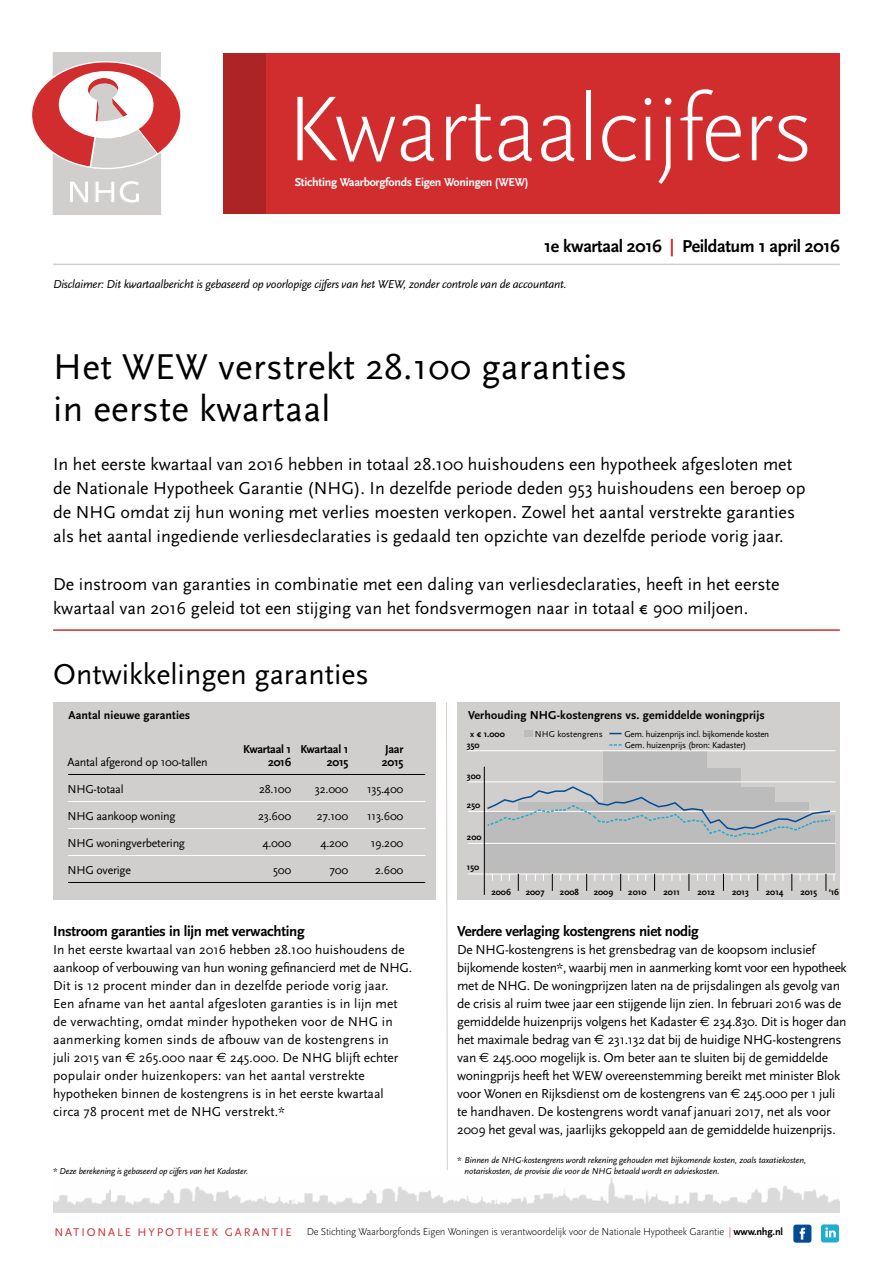
<style>
.page{position:relative;width:893px;height:1263px;background:#fff}
.page>*{position:absolute;margin:0;border:0;box-sizing:border-box;transform-origin:0 0}
.t1{font:300 96px "Scala Sans Pro";letter-spacing:-.02em;color:#fff}
.t2{font:37.5px/42px "Scala Sans";letter-spacing:.01em;color:#000}
.t3{font:700 32.85px "Scala Sans Pro";color:#fff}
.t4{font:30px "Scala Sans";color:#000}
.t5{font:18px/24px "Scala Sans Pro";color:#000}
.t6{font:700 18px "Scala Sans Pro";letter-spacing:-.02em;color:#000}
.t7{font:700 15px "Scala Sans Pro";letter-spacing:-.02em;color:#000}
.t8{font:13.5px/18px "Scala Sans";letter-spacing:-.02em;color:#000}
.t9{font:13.5px/18px "Scala Sans";letter-spacing:.01em;color:#000}
.t10{font:12px "Scala Sans Pro";letter-spacing:-.02em;color:#000}
.t11{font:italic 12px "Scala Sans";letter-spacing:-.02em;color:#000}
.t12{font:700 12px "Scala Sans Pro";letter-spacing:.01em;color:#000}
.t13{font:700 12px "Scala Sans Pro";letter-spacing:-.02em;color:#fff}
.t14{font:700 12px "Scala Sans Pro";letter-spacing:-.02em;color:#000}
.t15{font:11.7px "Scala Sans Pro";letter-spacing:.16em;color:#d22d2e}
.t16{font:300 10.5px "Scala Sans Pro";letter-spacing:-.02em;color:#000}
.t17{font:italic 9px/10.8px "Scala Sans";letter-spacing:-.01em;color:#000}
.t18{font:9px/11.4px "Scala Sans Pro";letter-spacing:-.02em;color:#000}
.t19{font:700 9px "Scala Sans Pro";color:#000}
.t20{font:9px "Scala Sans Pro";color:#000}
.s1{color:#d22d2e}
.s2{font-family:"Euro Sans"}
.s3{font-weight:700}
</style>
<div class="page">
<div style="left:457px;top:702px;width:383px;height:198px;background:#d1cfcd"></div>
<div style="left:484px;top:812px;width:37px;height:62px;background:#bcbcbc"></div>
<div style="left:518px;top:803px;width:86px;height:71px;background:#bcbcbc"></div>
<div style="left:603px;top:751px;width:103px;height:123px;background:#bcbcbc"></div>
<div style="left:524px;top:730px;width:8px;height:7px;background:#bcbcbc"></div>
<div style="left:706px;top:769px;width:34px;height:105px;background:#bcbcbc"></div>
<div style="left:740px;top:787px;width:35px;height:87px;background:#bcbcbc"></div>
<div style="left:774px;top:803px;width:34px;height:71px;background:#bcbcbc"></div>
<div style="left:800px;top:815px;width:34px;height:59px;background:#bcbcbc"></div>
<div style="left:223px;top:53px;width:617px;height:161px;background:#d22d2e"></div>
<div style="left:223px;top:53px;width:43px;height:161px;background:#ac2424"></div>
<hr style="left:53px;top:264px;width:787px;height:1px;background:#d2d0cd">
<img style="left:53px;top:1177px;width:787px;height:35px">
<svg style="left:446px;top:702px;width:2px;height:468px"></svg>
<div style="left:53px;top:702px;width:383px;height:198px;background:#d1cfcd"></div>
<hr style="left:68px;top:774px;width:357px;height:1px;background:#000">
<hr style="left:68px;top:801px;width:357px;height:1px;background:#fff">
<hr style="left:68px;top:828px;width:357px;height:1px;background:#fff">
<hr style="left:68px;top:855px;width:357px;height:1px;background:#fff">
<hr style="left:68px;top:882px;width:357px;height:1px;background:#000">
<hr style="left:468px;top:781px;width:368px;height:1px;background:#fff">
<hr style="left:468px;top:750px;width:368px;height:1px;background:#fff">
<hr style="left:468px;top:811px;width:368px;height:1px;background:#fff">
<hr style="left:468px;top:843px;width:368px;height:1px;background:#fff">
<hr style="left:468px;top:873px;width:368px;height:1px;background:#fff">
<hr style="left:484px;top:767px;width:1px;height:128px;background:#000">
<svg style="left:518px;top:874px;width:1px;height:17px"></svg>
<svg style="left:552px;top:874px;width:1px;height:17px"></svg>
<svg style="left:586px;top:874px;width:1px;height:17px"></svg>
<svg style="left:620px;top:874px;width:1px;height:17px"></svg>
<svg style="left:654px;top:874px;width:1px;height:17px"></svg>
<svg style="left:688px;top:874px;width:1px;height:17px"></svg>
<svg style="left:723px;top:874px;width:1px;height:17px"></svg>
<svg style="left:757px;top:874px;width:1px;height:17px"></svg>
<svg style="left:791px;top:874px;width:1px;height:17px"></svg>
<svg style="left:826px;top:874px;width:1px;height:17px"></svg>
<hr style="left:53px;top:629px;width:787px;height:2px;background:#d22d2e">
<svg style="left:486px;top:785px;width:345px;height:52px"></svg>
<svg style="left:609px;top:733px;width:13px;height:1px"></svg>
<svg style="left:609px;top:744px;width:13px;height:2px"></svg>
<div style="left:821px;top:1224px;width:18px;height:18px;background:#21acd1;border-radius:3px"></div>
<div style="left:793px;top:1224px;width:18px;height:19px;background:#014c94;border-radius:3px"></div>
<svg style="left:825px;top:1227px;width:11px;height:10px"></svg>
<svg style="left:800px;top:1228px;width:5px;height:11px"></svg>
<svg style="left:32px;top:52px;width:149px;height:163px"></svg>
<h3 class="t3" style="left:66px;top:173px;width:77px">NHG</h3>
<h1 class="t1" style="left:286px;top:74px;width:529px">Kwartaalcijfers</h1>
<p class="t13" style="left:295px;top:175px;width:235px">Stichting Waarborgfonds Eigen Woningen (WEW)</p>
<h3 class="t6" style="left:544px;top:236px;width:297px">1e kwartaal 2016 <span class="s1">|</span> Peildatum 1 april 2016</h3>
<p class="t11" style="left:53px;top:278px;width:515px">Disclaimer: Dit kwartaalbericht is gebaseerd op voorlopige cijfers van het WEW, zonder controle van de accountant.</p>
<h2 class="t2" style="left:53px;top:346px;width:576px">Het WEW verstrekt 28.100 garanties in eerste kwartaal</h2>
<p class="t5" style="left:53px;top:452px;width:754px">In het eerste kwartaal van 2016 hebben in totaal 28.100 huishoudens een hypotheek afgesloten met de Nationale Hypotheek Garantie (NHG). In dezelfde periode deden 953 huishoudens een beroep op de NHG omdat zij hun woning met verlies moesten verkopen. Zowel het aantal verstrekte garanties als het aantal ingediende verliesdeclaraties is gedaald ten opzichte van dezelfde periode vorig jaar.</p>
<h3 class="t5" style="left:53px;top:572px;width:728px">De instroom van garanties in combinatie met een daling van verliesdeclaraties, heeft in het eerste kwartaal van 2016 geleid tot een stijging van het fondsvermogen naar in totaal € 900 miljoen.</h3>
<h3 class="t4" style="left:53px;top:658px;width:317px">Ontwikkelingen garanties</h3>
<p class="t12" style="left:68px;top:708px;width:123px">Aantal nieuwe garanties</p>
<p class="t14" style="left:243px;top:742px;width:107px">Kwartaal 1 Kwartaal 1</p>
<p class="t12" style="left:385px;top:742px;width:20px">Jaar</p>
<p class="t10" style="left:68px;top:755px;width:142px">Aantal afgerond op 100-tallen</p>
<p class="t12" style="left:268px;top:755px;width:25px">2016</p>
<p class="t12" style="left:327px;top:755px;width:23px">2015</p>
<p class="t12" style="left:382px;top:755px;width:23px">2015</p>
<p class="t10" style="left:68px;top:782px;width:58px">NHG-totaal</p>
<p class="t10" style="left:259px;top:782px;width:34px">28.100</p>
<p class="t10" style="left:315px;top:782px;width:35px">32.000</p>
<p class="t10" style="left:367px;top:782px;width:38px">135.400</p>
<p class="t10" style="left:68px;top:809px;width:110px">NHG aankoop woning</p>
<p class="t10" style="left:258px;top:809px;width:35px">23.600</p>
<p class="t10" style="left:317px;top:809px;width:33px">27.100</p>
<p class="t10" style="left:367px;top:809px;width:38px">113.600</p>
<p class="t10" style="left:68px;top:836px;width:119px">NHG woningverbetering</p>
<p class="t10" style="left:262px;top:836px;width:30px">4.000</p>
<p class="t10" style="left:320px;top:836px;width:29px">4.200</p>
<p class="t10" style="left:371px;top:836px;width:34px">19.200</p>
<p class="t10" style="left:68px;top:863px;width:65px">NHG overige</p>
<p class="t10" style="left:273px;top:863px;width:20px">500</p>
<p class="t10" style="left:330px;top:863px;width:20px">700</p>
<p class="t10" style="left:375px;top:863px;width:30px">2.600</p>
<p class="t7" style="left:53px;top:922px;width:253px">Instroom garanties in lijn met verwachting</p>
<p class="t9" style="left:53px;top:941px;width:361px">In het eerste kwartaal van 2016 hebben 28.100 huishoudens de aankoop of verbouwing van hun woning gefinancierd met de NHG.<br>Dit is 12 procent minder dan in dezelfde periode vorig jaar.<br>Een afname van het aantal afgesloten garanties is in lijn met de verwachting, omdat minder hypotheken voor de NHG in aanmerking komen sinds de afbouw van de kostengrens in<br>juli 2015 van <span class="s2">€</span> 265.000 naar <span class="s2">€</span> 245.000. De NHG blijft echter populair onder huizenkopers: van het aantal verstrekte hypotheken binnen de kostengrens is in het eerste kwartaal circa 78 procent met de NHG verstrekt.*</p>
<p class="t17" style="left:53px;top:1165px;width:197px">* Deze berekening is gebaseerd op cijfers van het Kadaster.</p>
<p class="t12" style="left:468px;top:708px;width:298px">Verhouding NHG-kostengrens vs. gemiddelde woningprijs</p>
<p class="t19" style="left:470px;top:728px;width:36px">x € 1.000</p>
<p class="t20" style="left:535px;top:728px;width:69px">NHG kostengrens</p>
<p class="t18" style="left:624px;top:728px;width:146px">Gem. huizenprijs incl. bijkomende kosten<br>Gem. huizenprijs (bron: Kadaster)</p>
<p class="t19" style="left:467px;top:739px;width:14px">350</p>
<p class="t19" style="left:467px;top:770px;width:16px">300</p>
<p class="t19" style="left:467px;top:800px;width:15px">250</p>
<p class="t19" style="left:467px;top:832px;width:16px">200</p>
<p class="t19" style="left:467px;top:861px;width:14px">150</p>
<p class="t19" style="left:491px;top:887px;width:21px">2006</p>
<p class="t19" style="left:526px;top:887px;width:20px">2007</p>
<p class="t19" style="left:560px;top:887px;width:21px">2008</p>
<p class="t19" style="left:594px;top:887px;width:21px">2009</p>
<p class="t19" style="left:628px;top:887px;width:20px">2010</p>
<p class="t19" style="left:663px;top:887px;width:18px">2011</p>
<p class="t19" style="left:697px;top:887px;width:19px">2012</p>
<p class="t19" style="left:732px;top:887px;width:18px">2013</p>
<p class="t19" style="left:766px;top:887px;width:19px">2014</p>
<p class="t19" style="left:800px;top:887px;width:18px">2015</p>
<p class="t19" style="left:829px;top:887px;width:12px">‘16</p>
<p class="t7" style="left:457px;top:922px;width:243px">Verdere verlaging kostengrens niet nodig</p>
<p class="t8" style="left:457px;top:941px;width:391px">De NHG-kostengrens is het grensbedrag van de koopsom inclusief bijkomende kosten*, waarbij men in aanmerking komt voor een hypotheek met de NHG. De woningprijzen laten na de prijsdalingen als gevolg van de crisis al ruim twee jaar een stijgende lijn zien. In februari 2016 was de gemiddelde huizenprijs volgens het Kadaster <span class="s2">€</span> 234.830. Dit is hoger dan het maximale bedrag van <span class="s2">€</span> 231.132 dat bij de huidige NHG-kostengrens van <span class="s2">€</span> 245.000 mogelijk is. Om beter aan te sluiten bij de gemiddelde woningprijs heeft het WEW overeenstemming bereikt met minister Blok voor Wonen en Rijksdienst om de kostengrens van <span class="s2">€</span> 245.000 per 1 juli te handhaven. De kostengrens wordt vanaf januari 2017, net als voor 2009 het geval was, jaarlijks gekoppeld aan de gemiddelde huizenprijs.</p>
<p class="t17" style="left:465px;top:1155px;width:343px;text-indent:-7px">* Binnen de NHG-kostengrens wordt rekening gehouden met bijkomende kosten, zoals taxatiekosten, notariskosten, de provisie die voor de NHG betaald wordt en advieskosten.</p>
<p class="t15" style="left:54px;top:1225px;width:239px">NATIONALE HYPOTHEEK GARANTIE</p>
<p class="t16" style="left:307px;top:1225px;width:478px">De Stichting Waarborgfonds Eigen Woningen is verantwoordelijk voor de Nationale Hypotheek Garantie <span class="s1">|</span> <span class="s3">www.nhg.nl</span></p>
</div>
